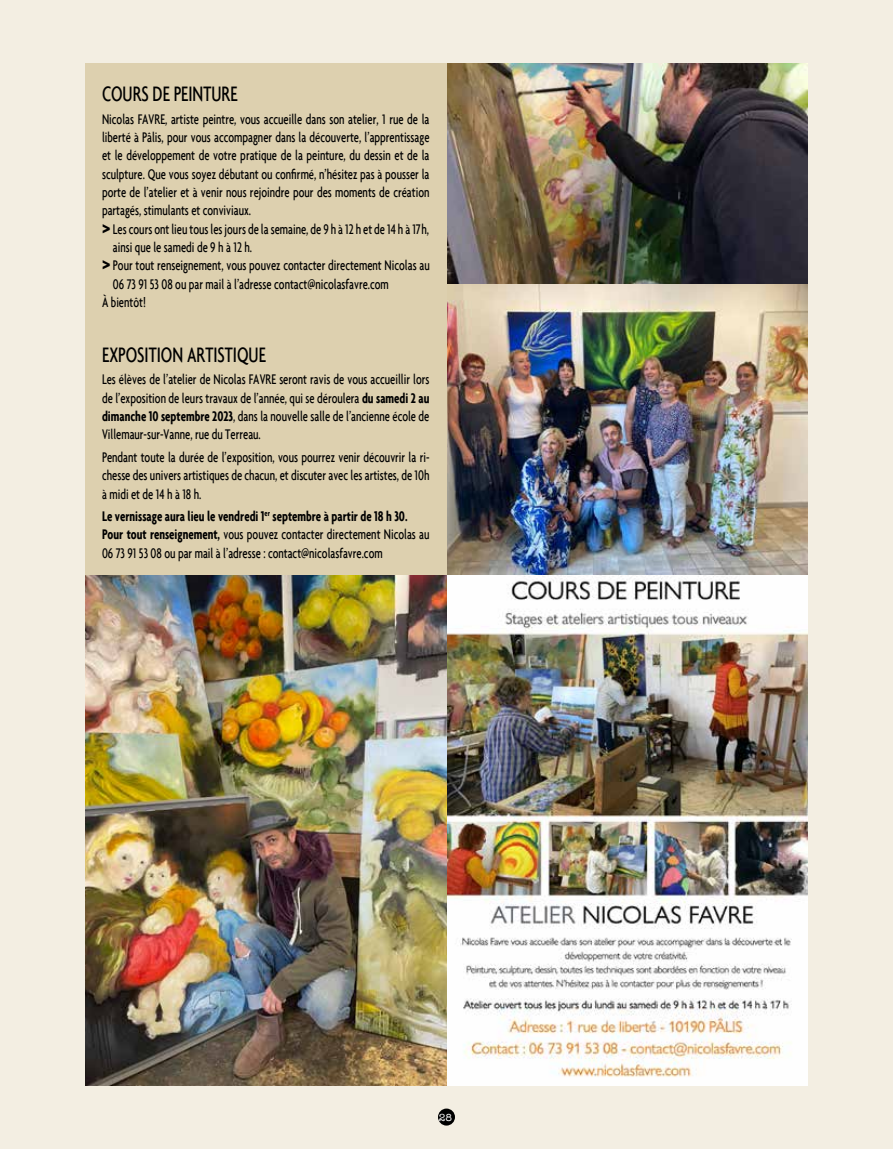
<style>
.page{position:relative;width:893px;height:1149px;background:#fff}
.page>*{position:absolute;margin:0;border:0;box-sizing:border-box;transform-origin:0 0}
.t1{font:500 condensed 22.5px "Agenda";color:#000;scale:.85 1}
.t2{font:500 condensed 15px/18.3px "Agenda";color:#000;text-align:justify;scale:.85 1}
.t3{font:10.5px "American Typewriter";color:#fff}
.s1{font-family:"Arial";font-weight:900;font-stretch:normal}
.s2{font-weight:700}
</style>
<div class="page">
<div style="left:0;top:0;width:893px;height:1148px;background:#f3eee2"></div>
<div style="left:438px;top:1108px;width:17px;height:17px;background:#000;border-radius:50%"></div>
<img style="left:85px;top:574px;width:723px;height:511px">
<img style="left:446px;top:283px;width:362px;height:291px">
<img style="left:446px;top:64px;width:362px;height:219px">
<div style="left:85px;top:64px;width:361px;height:510px;background:#ddd0af"></div>
<h1 class="t1" style="left:102px;top:81px;width:161px">COURS DE PEINTURE</h1>
<p class="t2" style="left:102px;top:109px;width:387px">Nicolas FAVRE, artiste peintre, vous accueille dans son atelier, 1 rue de la</p>
<p class="t2" style="left:102px;top:128px;width:387px">liberté à Pâlis, pour vous accompagner dans la découverte, l’apprentissage</p>
<p class="t2" style="left:102px;top:146px;width:387px">et le développement de votre pratique de la peinture, du dessin et de la</p>
<p class="t2" style="left:102px;top:164px;width:387px">sculpture. Que vous soyez débutant ou confirmé, n’hésitez pas à pousser la</p>
<p class="t2" style="left:102px;top:183px;width:387px">porte de l’atelier et à venir nous rejoindre pour des moments de création</p>
<p class="t2" style="left:102px;top:201px;width:177px">partagés, stimulants et conviviaux.</p>
<p class="t2" style="left:102px;top:219px;width:386px"><span class="s1">&gt;</span> Les cours ont lieu tous les jours de la semaine, de 9 h à 12 h et de 14 h à 17 h,</p>
<p class="t2" style="left:113px;top:237px;width:165px">ainsi que le samedi de 9 h à 12 h.</p>
<p class="t2" style="left:102px;top:256px;width:387px"><span class="s1">&gt;</span> Pour tout renseignement, vous pouvez contacter directement Nicolas au</p>
<p class="t2" style="left:113px;top:274px;width:326px">06 73 91 53 08 ou par mail à l’adresse contact@nicolasfavre.com</p>
<p class="t2" style="left:102px;top:292px;width:53px">À bientôt!</p>
<h1 class="t1" style="left:102px;top:341px;width:194px">EXPOSITION ARTISTIQUE</h1>
<p class="t2" style="left:102px;top:370px;width:387px">Les élèves de l’atelier de Nicolas FAVRE seront ravis de vous accueillir lors de l’exposition de leurs travaux de l’année, qui se déroulera <span class="s2">du samedi 2 au dimanche 10 septembre 2023</span>, dans la nouvelle salle de l’ancienne école de Villemaur-sur-Vanne, rue du Terreau.</p>
<p class="t2" style="left:102px;top:447px;width:387px">Pendant toute la durée de l’exposition, vous pourrez venir découvrir la ri&shy;chesse des univers artistiques de chacun, et discuter avec les artistes, de 10h à midi et de 14 h à 18 h.</p>
<p class="t2" style="left:102px;top:506px;width:387px;text-align:left"><span class="s2">Le vernissage aura lieu le vendredi 1</span><sup>er</sup> <span class="s2">septembre à partir de 18 h 30.<br>Pour tout renseignement,</span> vous pouvez contacter directement Nicolas au<br>06 73 91 53 08 ou par mail à l’adresse : contact@nicolasfavre.com</p>
<p class="t3" style="left:439px;top:1108px;width:15px">28</p>
</div>
